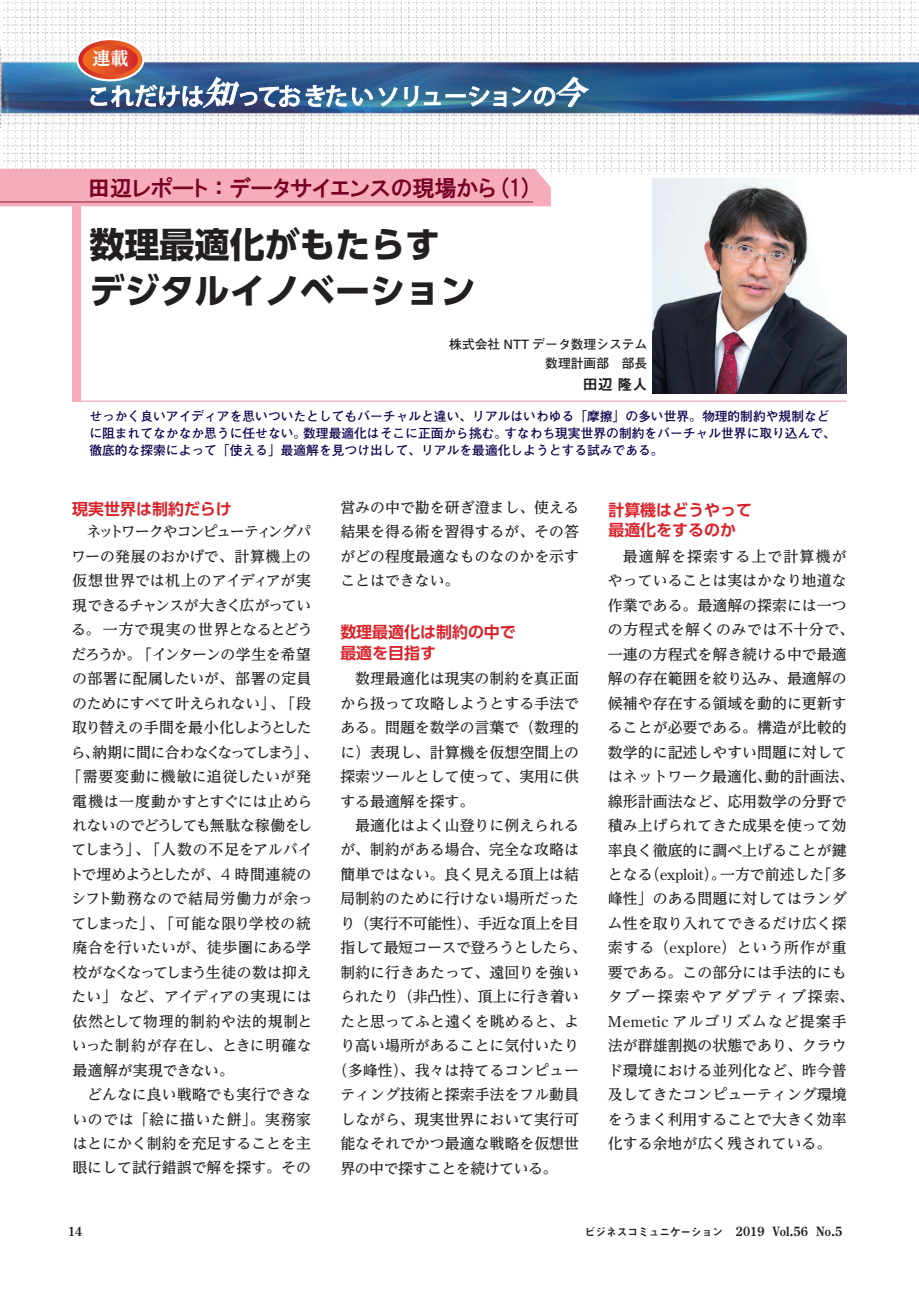
<style>
.page{position:relative;width:919px;height:1289px;background:#fff}
.page>*{position:absolute;margin:0;border:0;box-sizing:border-box;transform-origin:0 0}
.t1{font:700 35.1px/45.8px "UD Shin Go Pro";color:#231f20}
.t2{font:italic 32.25px "HGP Mincho E";color:#fff}
.t3{font:22.35px "HGP Gothic E";letter-spacing:-.01em;color:#790025}
.t4{font:700 18px "UD Reimin Pro";color:#fff}
.t5{font:700 15.9px/20.2px "UD Shin Go Pro De";color:#da2128}
.t6{font:500 14.85px/24.5px "UD Reimin Pro";color:#231f20;text-align:justify}
.t7{font:500 14.85px "UD Reimin Pro";letter-spacing:-.03em;color:#231f20}
.t8{font:500 14.85px "UD Reimin Pro";letter-spacing:-.055em;color:#231f20}
.t9{font:500 14.85px "UD Reimin Pro";letter-spacing:-.04em;color:#231f20}
.t10{font:500 14.85px "UD Reimin Pro";letter-spacing:.025em;color:#231f20}
.t11{font:500 14.85px "UD Reimin Pro";letter-spacing:.04em;color:#231f20}
.t12{font:500 14.85px "UD Reimin Pro";letter-spacing:.035em;color:#231f20}
.t13{font:500 14.85px "UD Reimin Pro";letter-spacing:-.095em;color:#231f20}
.t14{font:500 14.85px "UD Reimin Pro";letter-spacing:-.1em;color:#231f20}
.t15{font:500 14.85px "UD Reimin Pro";letter-spacing:-.06em;color:#231f20}
.t16{font:500 14.85px "UD Reimin Pro";letter-spacing:-.025em;color:#231f20}
.t17{font:500 14.85px "UD Reimin Pro";letter-spacing:-.045em;color:#231f20}
.t18{font:500 14.85px "UD Reimin Pro";letter-spacing:-.02em;color:#231f20}
.t19{font:500 14.85px "UD Reimin Pro";letter-spacing:.05em;color:#231f20}
.t20{font:500 14.85px "UD Reimin Pro";letter-spacing:.03em;color:#231f20}
.t21{font:14.85px "Midashi Go Pro MB31";color:#231f20}
.t22{font:700 12.75px/17px "Futo Go B101 Pro";color:#08014c}
.t23{font:700 12.75px "Century Old Style";color:#231f20;scale:.85 1}
.t24{font:700 12.75px/18.1px "Futo Go B101 Pro";color:#231f20;text-align:right}
.s1{font-weight:400}
.s2{font-family:"Century Old Style";font-weight:400}
.s3{font-family:"Midashi Go Pro MB31";font-weight:400;font-size:10.65px}
</style>
<div class="page">
<img style="left:1px;top:0;width:917px;height:174px">
<img style="left:0;top:48px;width:918px;height:79px">
<svg style="left:404px;top:76px;width:189px;height:32px;background:#527ea0"></svg>
<div style="left:76px;top:38px;width:68px;height:43px;border:9px solid #fff;border-radius:50%"></div>
<svg style="left:80px;top:42px;width:318px;height:66px"></svg>
<div style="left:78px;top:40px;width:64px;height:39px;border:4px solid #fff;border-radius:50%"></div>
<img style="left:652px;top:178px;width:194px;height:215px">
<div style="left:0;top:169px;width:551px;height:37px;background:#f7acbb"></div>
<hr style="left:0;top:201px;width:532px;height:1px;background:#c16473">
<div style="left:72px;top:205px;width:9px;height:197px;background:#f7acbb"></div>
<hr style="left:72px;top:400px;width:774px;height:2px;background:#f7acbb">
<p class="t4" style="left:92px;top:44px;width:37px">連載</p>
<p class="t4" style="left:111px;top:44px;width:37px">連載</p>
<h2 class="t2" style="left:203px;top:77px;width:63px">知　</h2>
<h2 class="t2" style="left:552px;top:76px;width:42px">今</h2>
<h3 class="t3" style="left:88px;top:177px;width:442px">田辺レポート：データサイエンスの現場から (1)</h3>
<h1 class="t1" style="left:89px;top:221px;width:387px">数理最適化がもたらすデジタルイノベーション</h1>
<p class="t24" style="left:449px;top:334px;width:199px">株式会社 NTT データ数理システム数理計画部　部長</p>
<p class="t21" style="left:583px;top:372px;width:66px">田辺 隆人</p>
<p class="t22" style="left:89px;top:406px;width:748px">せっかく良いアイディアを思いついたとしてもバーチャルと違い、リアルはいわゆる「摩擦」の多い世界。物理的制約や規制などに阻まれてなかなか思うに任せない。数理最適化はそこに正面から挑む。すなわち現実世界の制約をバーチャル世界に取り込んで、徹底的な探索によって「使える」最適解を見つけ出して、リアルを最適化しようとする試みである。</p>
<p class="t5" style="left:72px;top:499px;width:161px">現実世界は制約だらけ</p>
<p class="t14" style="left:86px;top:519px;width:226px">ネットワークやコンピューティングパ</p>
<p class="t10" style="left:71px;top:544px;width:241px">ワーの発展のおかげで、計算機上の</p>
<p class="t10" style="left:72px;top:568px;width:240px">仮想世界では机上のアイディアが実</p>
<p class="t15" style="left:72px;top:593px;width:240px">現できるチャンスが大きく広がってい</p>
<p class="t11" style="left:71px;top:617px;width:243px">る。一方で現実の世界となるとどう</p>
<p class="t8" style="left:71px;top:642px;width:241px">だろうか。「インターンの学生を希望</p>
<p class="t6" style="left:72px;top:666px;width:241px">の部署に配属したいが、部署の定員</p>
<p class="t16" style="left:72px;top:691px;width:240px">のためにすべて叶えられない」、「段</p>
<p class="t8" style="left:72px;top:715px;width:241px">取り替えの手間を最小化しようとした</p>
<p class="t13" style="left:71px;top:739px;width:249px">ら、納期に間に合わなくなってしまう」、</p>
<p class="t6" style="left:67px;top:763px;width:246px">「需要変動に機敏に追従したいが発</p>
<p class="t12" style="left:72px;top:788px;width:241px">電機は一度動かすとすぐには止めら</p>
<p class="t9" style="left:72px;top:813px;width:241px">れないのでどうしても無駄な稼働をし</p>
<p class="t6" style="left:72px;top:837px;width:242px">てしまう」、「人数の不足をアルバイ</p>
<p class="t9" style="left:69px;top:862px;width:244px">トで埋めようとしたが、<span class="s1">4</span> 時間連続の</p>
<p class="t12" style="left:71px;top:886px;width:243px">シフト勤務なので結局労働力が余っ</p>
<p class="t7" style="left:72px;top:911px;width:241px">てしまった」、「可能な限り学校の統</p>
<p class="t18" style="left:72px;top:935px;width:240px">廃合を行いたいが、徒歩圏にある学</p>
<p class="t17" style="left:72px;top:960px;width:241px">校がなくなってしまう生徒の数は抑え</p>
<p class="t6" style="left:72px;top:984px;width:241px">たい」など、アイディアの実現には</p>
<p class="t19" style="left:72px;top:1008px;width:242px">依然として物理的制約や法的規制と</p>
<p class="t20" style="left:72px;top:1033px;width:241px">いった制約が存在し、ときに明確な</p>
<p class="t6" style="left:72px;top:1057px;width:163px">最適解が実現できない。</p>
<p class="t6" style="left:87px;top:1081px;width:225px">どんなに良い戦略でも実行できな</p>
<p class="t11" style="left:72px;top:1106px;width:240px">いのでは「絵に描いた餅」。実務家</p>
<p class="t6" style="left:72px;top:1130px;width:240px">はとにかく制約を充足することを主</p>
<p class="t6" style="left:72px;top:1155px;width:240px">眼にして試行錯誤で解を探す。その</p>
<p class="t6" style="left:340px;top:495px;width:240px">営みの中で勘を研ぎ澄まし、使える結果を得る術を習得するが、その答がどの程度最適なものなのかを示すことはできない。</p>
<p class="t5" style="left:340px;top:621px;width:177px">数理最適化は制約の中で最適を目指す</p>
<p class="t6" style="left:340px;top:666px;width:240px;text-indent:15px">数理最適化は現実の制約を真正面から扱って攻略しようとする手法である。問題を数学の言葉で（数理的に）表現し、計算機を仮想空間上の探索ツールとして使って、実用に供する最適解を探す。</p>
<p class="t6" style="left:355px;top:812px;width:225px">最適化はよく山登りに例えられる</p>
<p class="t6" style="left:340px;top:837px;width:240px">が、制約がある場合、完全な攻略は</p>
<p class="t6" style="left:340px;top:861px;width:240px">簡単ではない。良く見える頂上は結</p>
<p class="t6" style="left:340px;top:886px;width:240px">局制約のために行けない場所だった</p>
<p class="t7" style="left:340px;top:911px;width:240px">り（実行不可能性）、手近な頂上を目</p>
<p class="t7" style="left:340px;top:935px;width:248px">指して最短コースで登ろうとしたら、</p>
<p class="t6" style="left:340px;top:959px;width:240px">制約に行きあたって、遠回りを強い</p>
<p class="t7" style="left:340px;top:984px;width:240px">られたり（非凸性）、頂上に行き着い</p>
<p class="t6" style="left:340px;top:1008px;width:240px">たと思ってふと遠くを眺めると、よ</p>
<p class="t6" style="left:340px;top:1032px;width:240px">り高い場所があることに気付いたり</p>
<p class="t6" style="left:333px;top:1057px;width:247px">（多峰性）、我々は持てるコンピュー</p>
<p class="t6" style="left:340px;top:1081px;width:240px">ティング技術と探索手法をフル動員</p>
<p class="t6" style="left:340px;top:1106px;width:240px">しながら、現実世界において実行可</p>
<p class="t6" style="left:340px;top:1130px;width:240px">能なそれでかつ最適な戦略を仮想世</p>
<p class="t7" style="left:340px;top:1155px;width:218px">界の中で探すことを続けている。</p>
<p class="t5" style="left:608px;top:499px;width:145px">計算機はどうやって最適化をするのか</p>
<p class="t6" style="left:608px;top:543px;width:248px;text-align:left;text-indent:15px">最適解を探索する上で計算機がやっていることは実はかなり地道な作業である。最適解の探索には一つの方程式を解くのみでは不十分で、一連の方程式を解き続ける中で最適解の存在範囲を絞り込み、最適解の候補や存在する領域を動的に更新することが必要である。構造が比較的数学的に記述しやすい問題に対してはネットワーク最適化、動的計画法、線形計画法など、応用数学の分野で積み上げられてきた成果を使って効率良く徹底的に調べ上げることが鍵となる（<span class="s2">exploit</span>）。一方で前述した「多峰性」のある問題に対してはランダム性を取り入れてできるだけ広く探索する（<span class="s2">explore</span>）という所作が重要である。この部分には手法的にもタブー探索やアダプティブ探索、<br><span class="s2">Memetic</span> アルゴリズムなど提案手法が群雄割拠の状態であり、クラウド環境における並列化など、昨今普及してきたコンピューティング環境をうまく利用することで大きく効率化する余地が広く残されている。</p>
<p class="t23" style="left:68px;top:1223px;width:18px">14</p>
<p class="t23" style="left:585px;top:1223px;width:304px"><span class="s3">ビジネスコミュニケーション</span> 2019 Vol.56 No.5</p>
</div>
